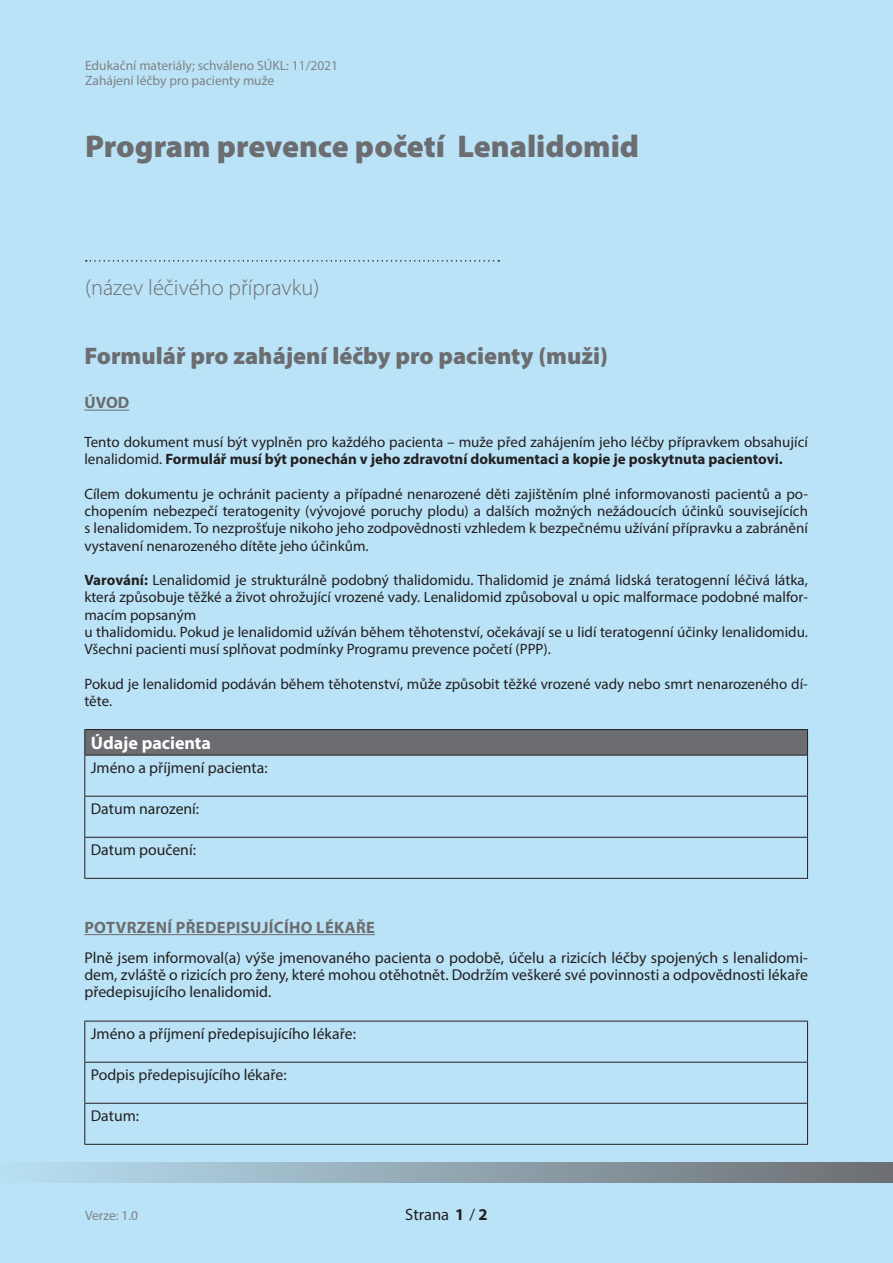
<style>
.page{position:relative;width:893px;height:1263px;background:#bae3f7}
.page>*{position:absolute;margin:0;border:0;box-sizing:border-box;transform-origin:0 0}
.t1{font:900 31.5px "Myriad Pro";color:#6c6d70}
.t2{font:900 24px "Myriad Pro";color:#6c6d70}
.t3{font:300 22.5px "Myriad Pro";color:#6c6d70}
.t4{font:700 18px "Myriad Pro";color:#fff}
.t5{font:700 16.5px "Myriad Pro";letter-spacing:.02em;color:#6c6d70}
.t6{font:16.5px "Myriad Pro";color:#231f20}
.t7{font:700 16.5px "Myriad Pro";color:#231f20}
.t8{font:15.75px/17.2px "Myriad Pro";color:#231f20;text-align:justify}
.t9{font:15px/17.2px "Myriad Pro";color:#231f20}
.t10{font:13.5px/14.5px "Myriad Pro";color:#808285}
.s1{font-weight:700}
</style>
<div class="page">
<div style="left:0;top:1162px;width:893px;height:20px;background:linear-gradient(to right,#b8e0f4,#6d6e71)"></div>
<hr style="left:84px;top:410px;width:45px;height:1px;background:#6c6d70">
<hr style="left:84px;top:934px;width:291px;height:1px;background:#6c6d70">
<div style="left:85px;top:730px;width:722px;height:25px;background:#6c6d70"></div>
<hr style="left:84px;top:729px;width:724px;height:1px;background:#231f20">
<svg style="left:84px;top:730px;width:1px;height:25px"></svg>
<svg style="left:807px;top:730px;width:1px;height:25px"></svg>
<hr style="left:84px;top:755px;width:724px;height:1px;background:#231f20">
<hr style="left:84px;top:755px;width:1px;height:41px;background:#231f20">
<hr style="left:807px;top:755px;width:1px;height:41px;background:#231f20">
<hr style="left:84px;top:796px;width:724px;height:1px;background:#231f20">
<hr style="left:84px;top:796px;width:1px;height:41px;background:#231f20">
<hr style="left:807px;top:796px;width:1px;height:41px;background:#231f20">
<hr style="left:84px;top:837px;width:724px;height:1px;background:#231f20">
<hr style="left:84px;top:838px;width:1px;height:40px;background:#231f20">
<hr style="left:807px;top:838px;width:1px;height:40px;background:#231f20">
<hr style="left:84px;top:878px;width:724px;height:1px;background:#231f20">
<hr style="left:84px;top:1021px;width:724px;height:1px;background:#231f20">
<hr style="left:84px;top:1021px;width:1px;height:41px;background:#231f20">
<hr style="left:807px;top:1021px;width:1px;height:41px;background:#231f20">
<hr style="left:84px;top:1062px;width:724px;height:1px;background:#231f20">
<hr style="left:84px;top:1062px;width:1px;height:41px;background:#231f20">
<hr style="left:807px;top:1062px;width:1px;height:41px;background:#231f20">
<hr style="left:84px;top:1103px;width:724px;height:1px;background:#231f20">
<hr style="left:84px;top:1103px;width:1px;height:41px;background:#231f20">
<hr style="left:807px;top:1103px;width:1px;height:41px;background:#231f20">
<hr style="left:84px;top:1144px;width:724px;height:1px;background:#231f20">
<svg style="left:86px;top:260px;width:413px;height:2px"></svg>
<p class="t10" style="left:85px;top:58px;width:255px">Edukační materiály; schváleno SÚKL: 11/2021<br>Zahájení léčby pro pacienty muže</p>
<h1 class="t1" style="left:85px;top:125px;width:555px">Program prevence početí Lenalidomid</h1>
<h3 class="t3" style="left:85px;top:273px;width:236px">(název léčivého přípravku)</h3>
<h2 class="t2" style="left:84px;top:340px;width:525px">Formulář pro zahájení léčby pro pacienty (muži)</h2>
<p class="t5" style="left:84px;top:392px;width:46px">ÚVOD</p>
<p class="t9" style="left:84px;top:433px;width:725px">Tento dokument musí být vyplněn pro každého pacienta – muže před zahájením jeho léčby přípravkem obsahující lenalidomid. <span class="s1">Formulář musí být ponechán v jeho zdravotní dokumentaci a kopie je poskytnuta pacientovi.</span></p>
<p class="t9" style="left:84px;top:485px;width:725px;text-align:justify">Cílem dokumentu je ochránit pacienty a případné nenarozené děti zajištěním plné informovanosti pacientů a po&shy;chopením nebezpečí teratogenity (vývojové poruchy plodu) a dalších možných nežádoucích účinků souvisejících s lenalidomidem. To nezprošťuje nikoho jeho zodpovědnosti vzhledem k bezpečnému užívání přípravku a zabránění vystavení nenarozeného dítěte jeho účinkům.</p>
<p class="t9" style="left:84px;top:571px;width:725px"><span class="s1">Varování:</span> Lenalidomid je strukturálně podobný thalidomidu. Thalidomid je známá lidská teratogenní léčivá látka, která způsobuje těžké a život ohrožující vrozené vady. Lenalidomid způsoboval u opic malformace podobné malfor&shy;macím popsaným<br>u thalidomidu. Pokud je lenalidomid užíván během těhotenství, očekávají se u lidí teratogenní účinky lenalidomidu.<br>Všechni pacienti musí splňovat podmínky Programu prevence početí (PPP).</p>
<p class="t9" style="left:84px;top:675px;width:725px">Pokud je lenalidomid podáván během těhotenství, může způsobit těžké vrozené vady nebo smrt nenarozeného dí&shy;těte.</p>
<p class="t4" style="left:91px;top:731px;width:122px">Údaje pacienta</p>
<p class="t8" style="left:91px;top:759px;width:178px">Jméno a příjmení pacienta:</p>
<p class="t8" style="left:91px;top:800px;width:110px">Datum narození:</p>
<p class="t8" style="left:91px;top:841px;width:107px">Datum poučení:</p>
<p class="t5" style="left:84px;top:917px;width:292px">POTVRZENÍ PŘEDEPISUJÍCÍHO LÉKAŘE</p>
<p class="t8" style="left:84px;top:949px;width:725px">Plně jsem informoval(a) výše jmenovaného pacienta o podobě, účelu a rizicích léčby spojených s lenalidomi&shy;dem, zvláště o rizicích pro ženy, které mohou otěhotnět. Dodržím veškeré své povinnosti a odpovědnosti lékaře předepisujícího lenalidomid.</p>
<p class="t8" style="left:91px;top:1025px;width:267px">Jméno a příjmení předepisujícího lékaře:</p>
<p class="t8" style="left:91px;top:1066px;width:197px">Podpis předepisujícího lékaře:</p>
<p class="t8" style="left:91px;top:1107px;width:50px">Datum:</p>
<p class="t10" style="left:85px;top:1208px;width:55px">Verze: 1.0</p>
<p class="t6" style="left:405px;top:1205px;width:71px">Strana /</p>
<p class="t7" style="left:455px;top:1204px;width:34px">1 2</p>
</div>
